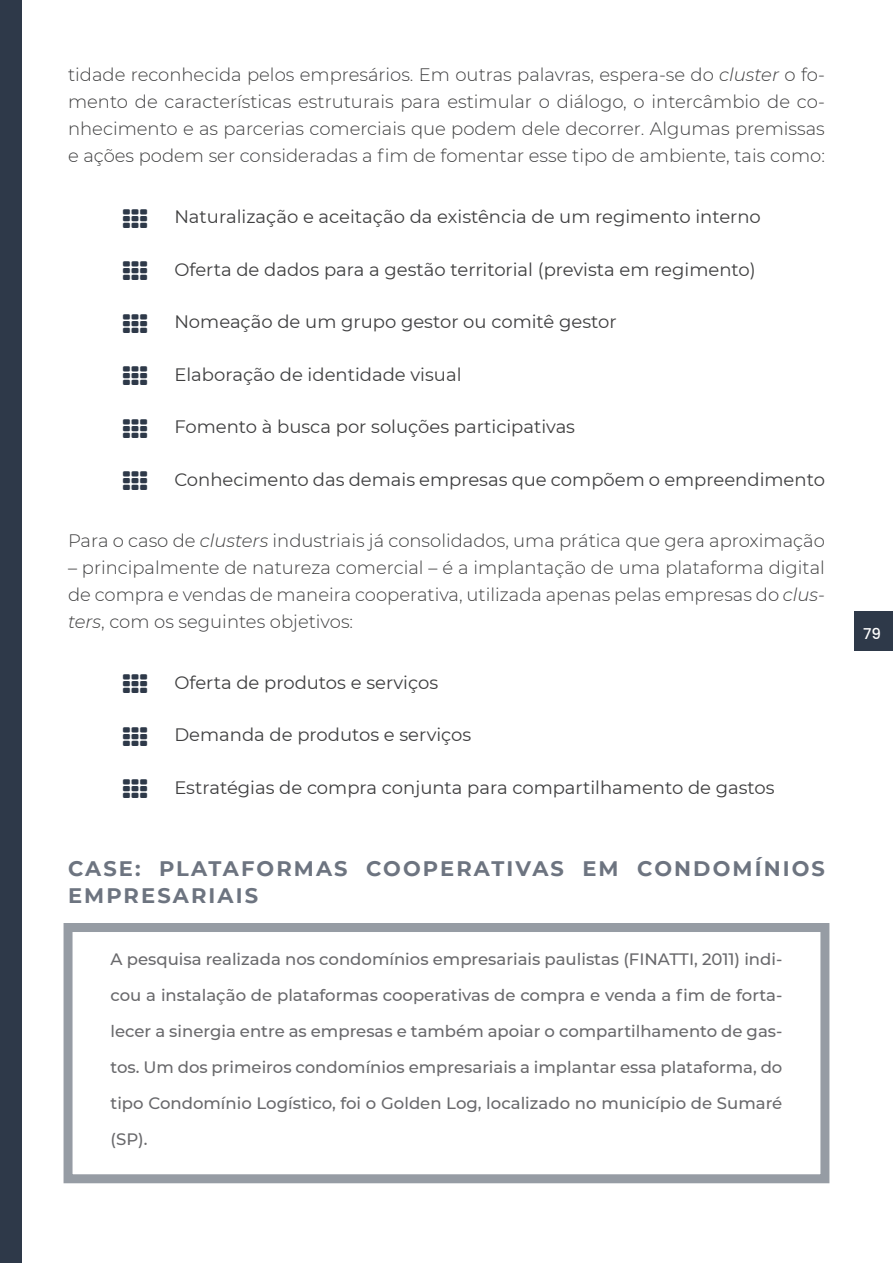
<style>
.page{position:relative;width:893px;height:1263px;background:#fff}
.page>*{position:absolute;margin:0;border:0;box-sizing:border-box;transform-origin:0 0}
.titulo-case{font:700 21px/27px "Montserrat";letter-spacing:.1em;color:#6d7480}
.t1{font:300 18px/27px "Montserrat";color:#3e3e3f;text-align:justify}
.t2{font:18px "Montserrat";color:#3e3e3f}
.box-case{font:500 16.5px/36px "Montserrat";color:#69696c;text-align:justify}
.t3{font:500 15px "Poppins";color:#fff}
.s1{font-style:italic}
</style>
<div class="page">
<div style="left:855px;top:611px;width:38px;height:40px;background:#2e3949"></div>
<div style="left:0;top:0;width:21px;height:1263px;background:#2e3949"></div>
<div style="left:64px;top:923px;width:765px;height:260px;border:9px solid #969ca4"></div>
<p class="t1" style="left:68px;top:61px;width:758px">tidade reconhecida pelos empresários. Em outras palavras, espera-se do <span class="s1">cluster</span> o fo&shy;mento de características estruturais para estimular o diálogo, o intercâmbio de co&shy;nhecimento e as parcerias comerciais que podem dele decorrer. Algumas premissas e ações podem ser consideradas a fim de fomentar esse tipo de ambiente, tais como:</p>
<p class="t2" style="left:174px;top:204px;width:588px">Naturalização e aceitação da existência de um regimento interno</p>
<p class="t2" style="left:174px;top:257px;width:583px">Oferta de dados para a gestão territorial (prevista em regimento)</p>
<p class="t2" style="left:174px;top:309px;width:444px">Nomeação de um grupo gestor ou comitê gestor</p>
<p class="t2" style="left:174px;top:362px;width:289px">Elaboração de identidade visual</p>
<p class="t2" style="left:174px;top:414px;width:402px">Fomento à busca por soluções participativas</p>
<p class="t2" style="left:174px;top:467px;width:652px">Conhecimento das demais empresas que compõem o empreendimento</p>
<p class="t1" style="left:68px;top:526px;width:758px">Para o caso de <span class="s1">clusters</span> industriais já consolidados, uma prática que gera aproximação</p>
<p class="t1" style="left:68px;top:553px;width:758px">– principalmente de natureza comercial – é a implantação de uma plataforma digital de compra e vendas de maneira cooperativa, utilizada apenas pelas empresas do <span class="s1">clus&shy;ters</span>, com os seguintes objetivos:</p>
<p class="t2" style="left:174px;top:670px;width:265px">Oferta de produtos e serviços</p>
<p class="t2" style="left:174px;top:723px;width:298px">Demanda de produtos e serviços</p>
<p class="t2" style="left:174px;top:775px;width:602px">Estratégias de compra conjunta para compartilhamento de gastos</p>
<p class="titulo-case" style="left:68px;top:854px;width:758px">CASE: PLATAFORMAS COOPERATIVAS EM CONDOMÍNIOS<br>EMPRESARIAIS</p>
<p class="box-case" style="left:111px;top:940px;width:673px">A pesquisa realizada nos condomínios empresariais paulistas (FINATTI, 2011) indi&shy;cou a instalação de plataformas cooperativas de compra e venda a fim de forta&shy;lecer a sinergia entre as empresas e também apoiar o compartilhamento de gas&shy;tos. Um dos primeiros condomínios empresariais a implantar essa plataforma, do tipo Condomínio Logístico, foi o Golden Log, localizado no município de Sumaré (SP).</p>
<p class="t3" style="left:863px;top:625px;width:19px">79</p>
</div>
